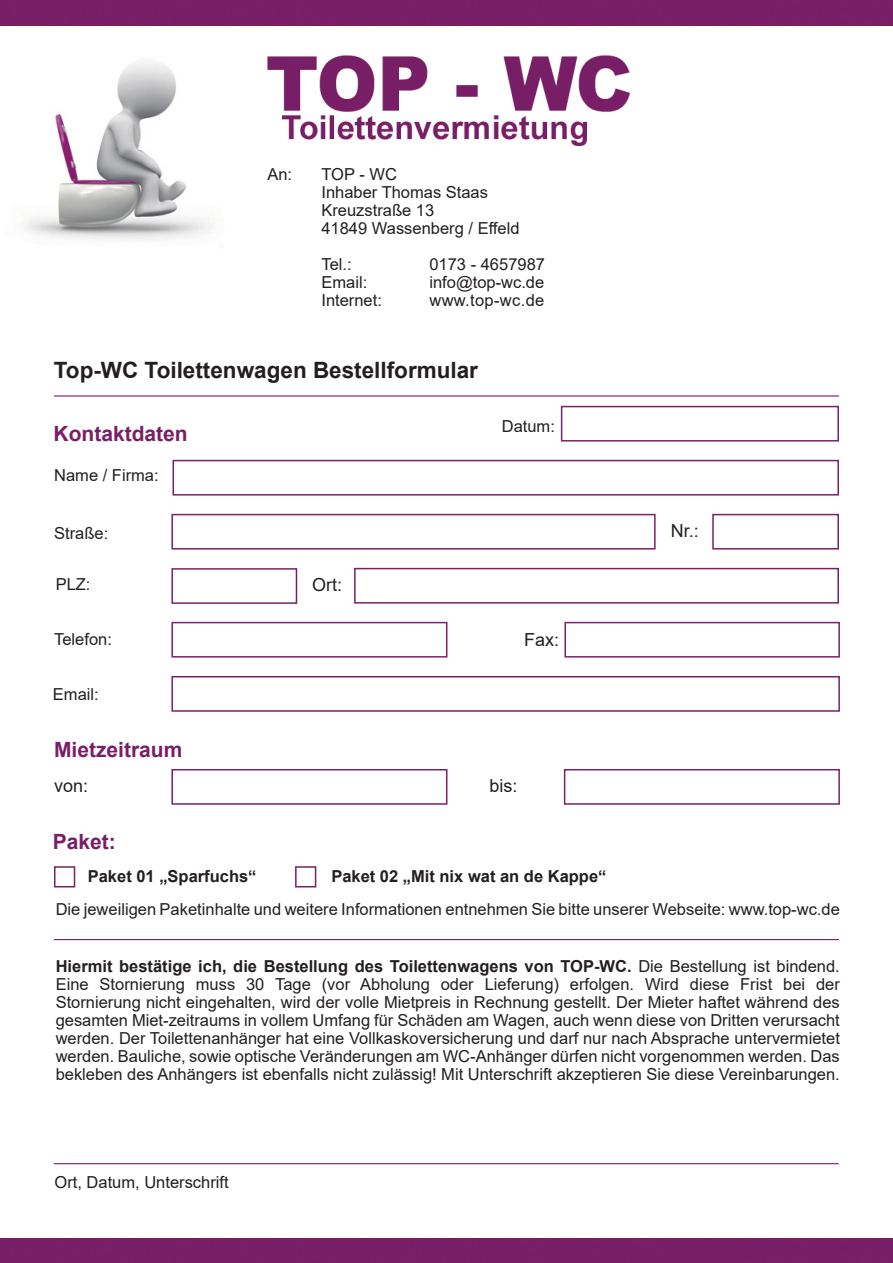
<style>
.page{position:relative;width:893px;height:1263px;background:#fff}
.page>*{position:absolute;margin:0;border:0;box-sizing:border-box;transform-origin:0 0}
.t1{font:700 22.5px "Arial";color:#231f20}
.t2{font:700 21px "Arial";color:#791f67}
.t3{font:18px "Arial";color:#231f20}
.t4{font:16.5px/18px "Arial";color:#231f20;text-align:justify}
.t5{font:700 16.5px "Arial";color:#231f20}
.t6{font:16.5px "Arial";letter-spacing:.02em;color:#231f20}
.s1{font-weight:700}
</style>
<div class="page">
<img style="left:0;top:25px;width:247px;height:215px">
<div style="left:0;top:0;width:893px;height:25px;background:#781e66"></div>
<div style="left:0;top:1239px;width:893px;height:24px;background:#781e66"></div>
<img style="left:267px;top:56px;width:363px;height:55px">
<img style="left:283px;top:116px;width:303px;height:30px">
<hr style="left:54px;top:395px;width:785px;height:2px;background:#791f67">
<hr style="left:54px;top:1163px;width:785px;height:1px;background:#791f67">
<hr style="left:54px;top:939px;width:785px;height:1px;background:#791f67">
<div style="left:173px;top:460px;width:666px;height:35px;border:2px solid #7a2068"></div>
<div style="left:171px;top:514px;width:485px;height:35px;border:2px solid #7a2068"></div>
<div style="left:712px;top:514px;width:127px;height:35px;border:2px solid #7a2068"></div>
<div style="left:171px;top:568px;width:126px;height:36px;border:2px solid #7a2068"></div>
<div style="left:354px;top:568px;width:485px;height:35px;border:2px solid #7a2068"></div>
<div style="left:564px;top:622px;width:276px;height:35px;border:2px solid #7a2068"></div>
<div style="left:171px;top:676px;width:669px;height:36px;border:2px solid #7a2068"></div>
<div style="left:564px;top:769px;width:276px;height:36px;border:2px solid #7a2068"></div>
<div style="left:561px;top:406px;width:278px;height:35px;border:2px solid #7a2068"></div>
<div style="left:171px;top:769px;width:276px;height:36px;border:2px solid #7a2068"></div>
<div style="left:171px;top:622px;width:276px;height:35px;border:2px solid #7a2068"></div>
<div style="left:54px;top:866px;width:21px;height:21px;border:2px solid #7a2068"></div>
<div style="left:295px;top:866px;width:21px;height:21px;border:2px solid #7a2068"></div>
<p class="t4" style="left:267px;top:165px;width:26px">An:</p>
<p class="t4" style="left:321px;top:165px;width:77px">TOP - WC</p>
<p class="t4" style="left:321px;top:183px;width:168px">Inhaber Thomas Staas</p>
<p class="t4" style="left:321px;top:201px;width:114px">Kreuzstraße 13</p>
<p class="t4" style="left:321px;top:219px;width:200px">41849 Wassenberg / Effeld</p>
<p class="t4" style="left:321px;top:255px;width:32px">Tel.:</p>
<p class="t4" style="left:429px;top:255px;width:117px">0173 - 4657987</p>
<p class="t4" style="left:321px;top:273px;width:47px">Email:</p>
<p class="t4" style="left:429px;top:273px;width:116px">info@top-wc.de</p>
<p class="t4" style="left:321px;top:291px;width:62px">Internet:</p>
<p class="t6" style="left:429px;top:289px;width:116px">www.top-wc.de</p>
<p class="t1" style="left:54px;top:354px;width:426px">Top-WC Toilettenwagen Bestellformular</p>
<p class="t2" style="left:54px;top:419px;width:136px">Kontaktdaten</p>
<p class="t4" style="left:54px;top:466px;width:106px">Name / Firma:</p>
<p class="t4" style="left:502px;top:417px;width:55px">Datum:</p>
<p class="t4" style="left:54px;top:524px;width:56px">Straße:</p>
<p class="t3" style="left:671px;top:518px;width:30px">Nr.:</p>
<p class="t4" style="left:56px;top:575px;width:36px">PLZ:</p>
<p class="t3" style="left:312px;top:572px;width:32px">Ort:</p>
<p class="t4" style="left:54px;top:630px;width:59px">Telefon:</p>
<p class="t4" style="left:53px;top:685px;width:47px">Email:</p>
<p class="t3" style="left:524px;top:627px;width:37px">Fax:</p>
<p class="t2" style="left:54px;top:735px;width:130px">Mietzeitraum</p>
<p class="t3" style="left:54px;top:773px;width:36px">von:</p>
<p class="t3" style="left:490px;top:773px;width:30px">bis:</p>
<p class="t2" style="left:53px;top:827px;width:65px">Paket:</p>
<p class="t5" style="left:88px;top:865px;width:170px">Paket 01 „Sparfuchs“</p>
<p class="t5" style="left:331px;top:865px;width:277px">Paket 02 „Mit nix wat an de Kappe“</p>
<p class="t4" style="left:56px;top:900px;width:786px">Die jeweiligen Paketinhalte und weitere Informationen entnehmen Sie bitte unserer Webseite: www.top-wc.de</p>
<p class="t4" style="left:56px;top:957px;width:786px"><span class="s1">Hiermit bestätige ich, die Bestellung des Toilettenwagens von TOP-WC.</span> Die Bestellung ist bindend.<br>Eine Stornierung muss 30 Tage (vor Abholung oder Lieferung) erfolgen. Wird diese Frist bei der Stornierung nicht eingehalten, wird der volle Mietpreis in Rechnung gestellt. Der Mieter haftet während des gesamten Miet-zeitraums in vollem Umfang für Schäden am Wagen, auch wenn diese von Dritten verursacht werden. Der Toilettenanhänger hat eine Vollkaskoversicherung und darf nur nach Absprache untervermietet werden. Bauliche, sowie optische Veränderungen am WC-Anhänger dürfen nicht vorgenommen werden. Das bekleben des Anhängers ist ebenfalls nicht zulässig! Mit Unterschrift akzeptieren Sie diese Vereinbarungen.</p>
<p class="t4" style="left:54px;top:1173px;width:176px">Ort, Datum, Unterschrift</p>
</div>
